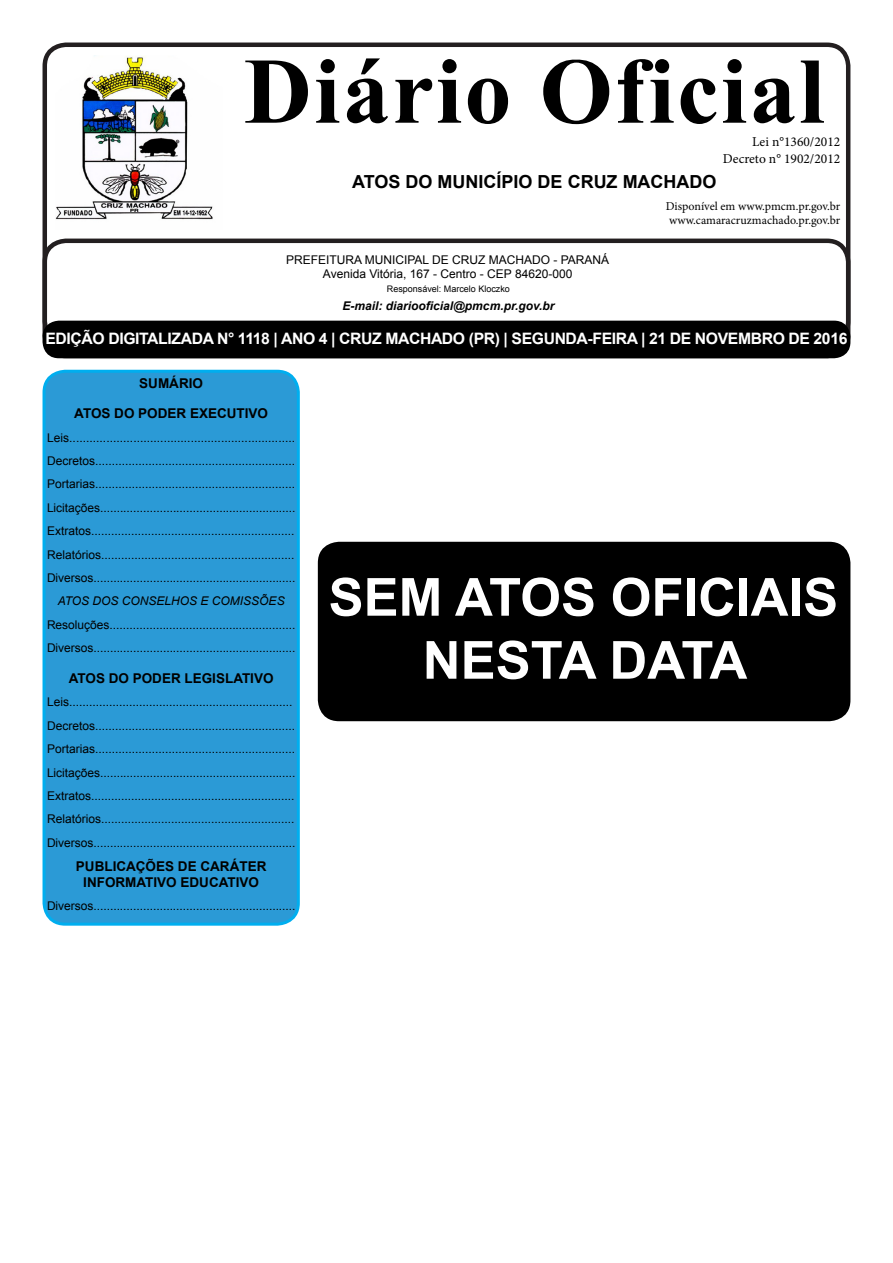
<style>
.page{position:relative;width:893px;height:1263px;background:#fff}
.page>*{position:absolute;margin:0;border:0;box-sizing:border-box;transform-origin:0 0}
.t1{font:700 93.9px "Times New Roman";letter-spacing:.025em;color:#000}
.t2{font:700 52.5px "Arial";color:#fff}
.t3{font:700 18px "Arial";color:#000}
.t4{font:700 15.75px "Arial";letter-spacing:-.025em;color:#fff}
.t5{font:700 13.5px "Arial";color:#000}
.t6{font:13.5px "Minion Pro";color:#000}
.t7{font:12px "Arial";color:#000}
.t8{font:12px "Minion Pro";letter-spacing:-.005em;color:#000}
.t9{font:italic 700 12px "Arial";color:#000}
.t10{font:italic 12px "Arial";color:#000}
.t11{font:9px "Arial";color:#000}
</style>
<div class="page">
<div style="left:43px;top:43px;width:807px;height:301px;border:4px solid #231f20;border-radius:21px"></div>
<div style="left:43px;top:239px;width:807px;height:119px;border:4px solid #231f20;border-radius:21px"></div>
<div style="left:44px;top:371px;width:254px;height:553px;background:#2b9ad6;border-radius:21px"></div>
<div style="left:43px;top:370px;width:257px;height:556px;border:3px solid #00aeef;border-radius:21px"></div>
<div style="left:43px;top:321px;width:807px;height:37px;background:#000;border-radius:16px"></div>
<img style="left:55px;top:55px;width:158px;height:165px">
<div style="left:318px;top:542px;width:532px;height:179px;background:#000;border-radius:21px"></div>
<p class="t1" style="left:244px;top:24px;width:582px">Diário Oficial</p>
<p class="t6" style="left:752px;top:133px;width:90px">Lei n°1360/2012</p>
<p class="t6" style="left:723px;top:149px;width:119px">Decreto n° 1902/2012</p>
<p class="t3" style="left:352px;top:169px;width:366px">ATOS DO MUNICÍPIO DE CRUZ MACHADO</p>
<p class="t8" style="left:666px;top:198px;width:176px">Disponível em www.pmcm.pr.gov.br</p>
<p class="t8" style="left:669px;top:212px;width:173px">www.camaracruzmachado.pr.gov.br</p>
<p class="t7" style="left:286px;top:251px;width:325px">PREFEITURA MUNICIPAL DE CRUZ MACHADO - PARANÁ</p>
<p class="t7" style="left:323px;top:266px;width:251px">Avenida Vitória, 167 - Centro - CEP 84620-000</p>
<p class="t11" style="left:387px;top:282px;width:125px">Responsável: Marcelo Kloczko</p>
<p class="t9" style="left:343px;top:298px;width:213px">E-mail: diariooficial@pmcm.pr.gov.br</p>
<p class="t4" style="left:46px;top:327px;width:803px">EDIÇÃO DIGITALIZADA N° 1118 | ANO 4 | CRUZ MACHADO (PR) | SEGUNDA-FEIRA | 21 DE NOVEMBRO DE 2016</p>
<p class="t5" style="left:139px;top:373px;width:65px">SUMÁRIO</p>
<p class="t5" style="left:74px;top:404px;width:195px">ATOS DO PODER EXECUTIVO</p>
<p class="t7" style="left:47px;top:429px;width:250px">Leis...................................................................</p>
<p class="t7" style="left:47px;top:453px;width:250px">Decretos............................................................</p>
<p class="t7" style="left:47px;top:476px;width:250px">Portarias............................................................</p>
<p class="t7" style="left:47px;top:499px;width:250px">Licitações...........................................................</p>
<p class="t7" style="left:47px;top:523px;width:249px">Extratos.............................................................</p>
<p class="t7" style="left:47px;top:546px;width:249px">Relatórios..........................................................</p>
<p class="t7" style="left:47px;top:570px;width:250px">Diversos.............................................................</p>
<p class="t10" style="left:58px;top:593px;width:228px">ATOS DOS CONSELHOS E COMISSÕES</p>
<p class="t7" style="left:47px;top:616px;width:250px">Resoluções........................................................</p>
<p class="t7" style="left:47px;top:640px;width:250px">Diversos.............................................................</p>
<p class="t5" style="left:69px;top:669px;width:206px">ATOS DO PODER LEGISLATIVO</p>
<p class="t7" style="left:47px;top:694px;width:247px">Leis...................................................................</p>
<p class="t7" style="left:47px;top:717px;width:250px">Decretos............................................................</p>
<p class="t7" style="left:47px;top:741px;width:250px">Portarias............................................................</p>
<p class="t7" style="left:47px;top:764px;width:250px">Licitações...........................................................</p>
<p class="t7" style="left:47px;top:787px;width:249px">Extratos.............................................................</p>
<p class="t7" style="left:47px;top:811px;width:249px">Relatórios..........................................................</p>
<p class="t7" style="left:47px;top:834px;width:250px">Diversos.............................................................</p>
<p class="t5" style="left:76px;top:856px;width:192px">PUBLICAÇÕES DE CARÁTER</p>
<p class="t5" style="left:83px;top:873px;width:177px">INFORMATIVO EDUCATIVO</p>
<p class="t7" style="left:47px;top:898px;width:250px">Diversos.............................................................</p>
<p class="t2" style="left:329px;top:560px;width:511px">SEM ATOS OFICIAIS</p>
<p class="t2" style="left:423px;top:623px;width:326px">NESTA DATA</p>
</div>
